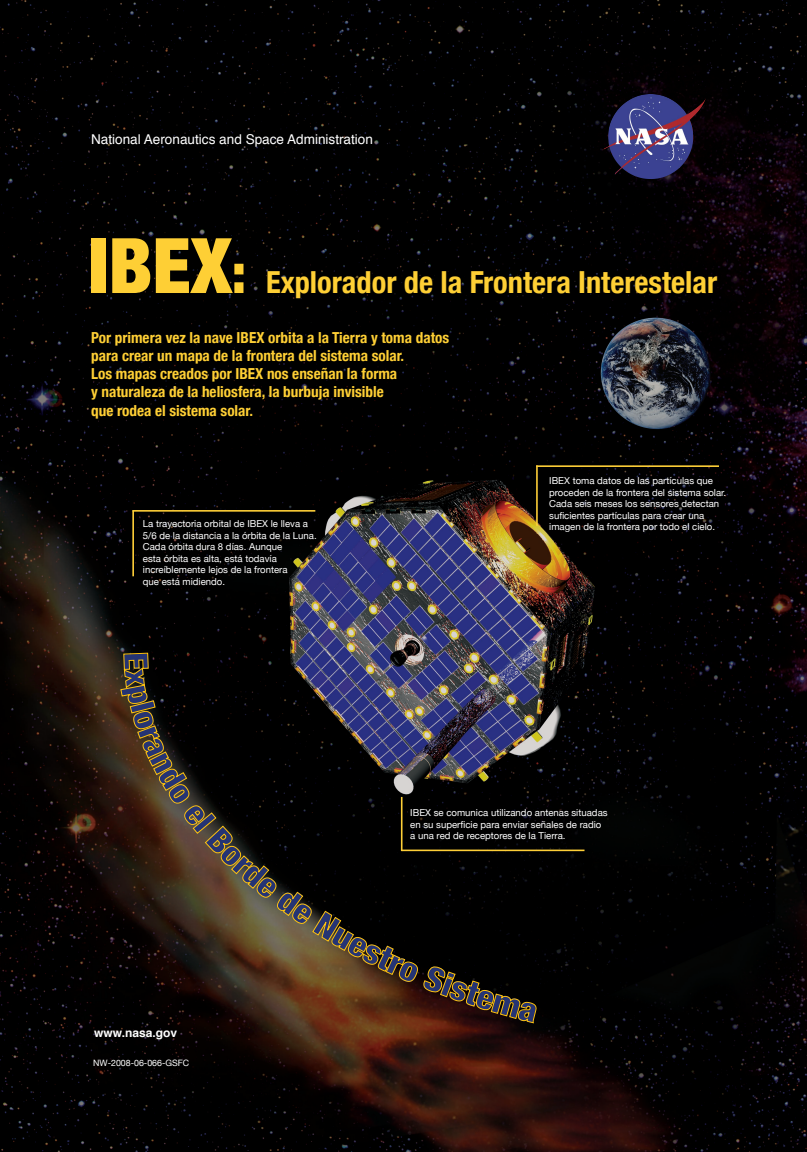
<style>
.page{position:relative;width:807px;height:1152px;background:#fff}
.page>*{position:absolute;margin:0;border:0;box-sizing:border-box;transform-origin:0 0}
.t1{font:700 condensed 30.4px "Helvetica Neue";color:#fecf35}
.t2{font:700 condensed 15.2px/18.2px "Helvetica Neue";color:#fecf35}
.t3{font:13.56px "Helvetica";color:#fff}
.t4{font:700 12px "Helvetica";color:#fff}
.t5{font:9.6px/11.5px "Helvetica Neue";color:#fff}
.t6{font:8.8px "Helvetica Neue";color:#fff}
.s1{font-weight:900;font-size:76.64px}
.s2{font-weight:900;font-size:54.08px}
</style>
<div class="page">
<img style="left:0;top:0;width:806px;height:1152px">
<hr style="left:536px;top:465px;width:182px;height:2px;background:#fecf38">
<hr style="left:536px;top:465px;width:1px;height:61px;background:#fecf38">
<hr style="left:132px;top:510px;width:183px;height:2px;background:#fecf38">
<hr style="left:132px;top:510px;width:2px;height:66px;background:#fecf38">
<hr style="left:401px;top:850px;width:183px;height:1px;background:#fecf38">
<img style="left:603px;top:95px;width:102px;height:84px">
<img style="left:120px;top:652px;width:417px;height:372px">
<p class="t3" style="left:91px;top:129px;width:283px">National Aeronautics and Space Administration</p>
<h1 class="t1" style="left:88px;top:264px;width:630px"><span class="s1">IBEX</span><span class="s2">:</span> Explorador de la Frontera Interestelar</h1>
<p class="t2" style="left:91px;top:328px;width:359px">Por primera vez la nave IBEX orbita a la Tierra y toma datos para crear un mapa de la frontera del sistema solar.<br>Los mapas creados por IBEX nos enseñan la forma<br>y naturaleza de la heliosfera, la burbuja invisible<br>que rodea el sistema solar.</p>
<p class="t5" style="left:143px;top:518px;width:175px">La trayectoria orbital de IBEX le lleva a 5/6 de la distancia a la órbita de la Luna.<br>Cada órbita dura 8 días. Aunque<br>esta órbita es alta, está todavía increíblemente lejos de la frontera<br>que está midiendo.</p>
<p class="t4" style="left:94px;top:1023px;width:84px">www.nasa.gov</p>
<p class="t6" style="left:93px;top:1058px;width:98px">NW-2008-06-066-GSFC</p>
<p class="t5" style="left:549px;top:475px;width:178px">IBEX toma datos de las partículas que proceden de la frontera del sistema solar.<br>Cada seis meses los sensores detectan suficientes partículas para crear una imagen de la frontera por todo el cielo.</p>
<p class="t5" style="left:410px;top:807px;width:199px">IBEX se comunica utilizando antenas situadas en su superficie para enviar señales de radio a una red de receptores de la Tierra.</p>
</div>
